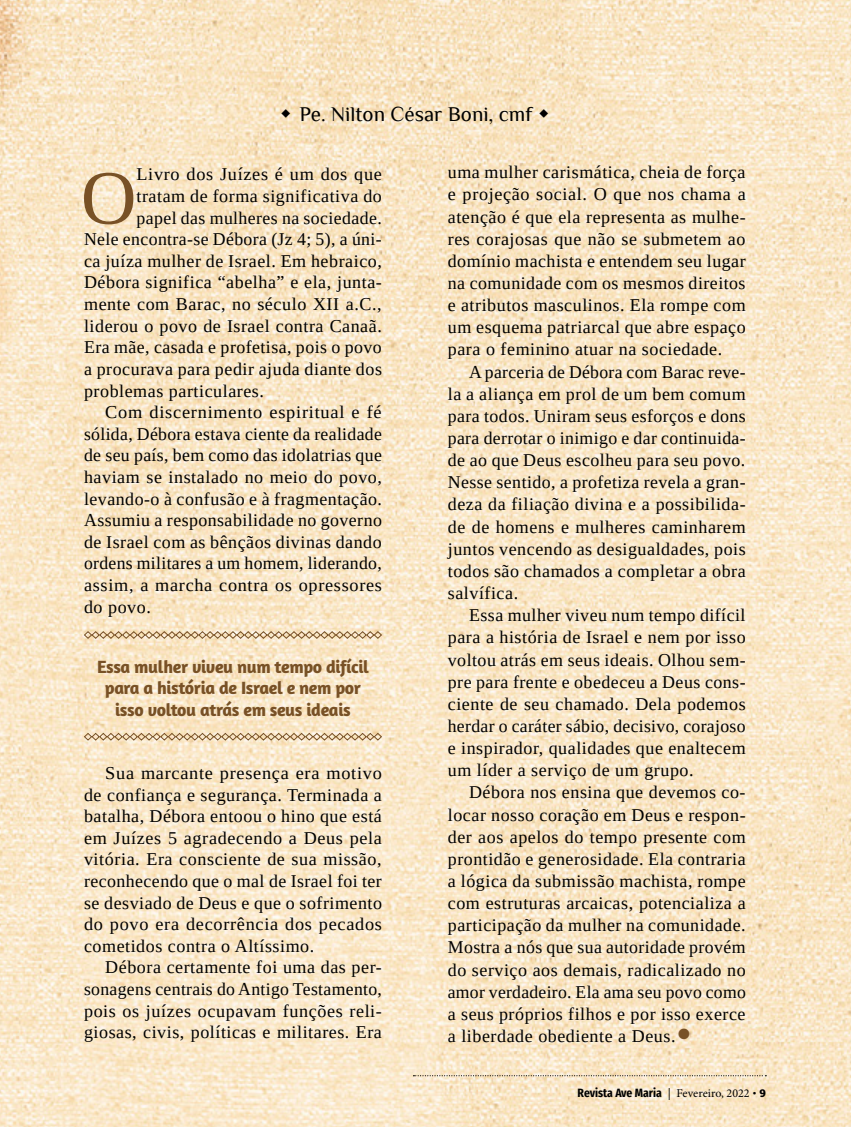
<style>
.page{position:relative;width:851px;height:1127px;background:#fff}
.page>*{position:absolute;margin:0;border:0;box-sizing:border-box;transform-origin:0 0}
.t1{font:76.95px "Tinos";color:#785126}
.t2{font:45px "Tinos";color:#785126}
.t3{font:21px "Philosopher";color:#000}
.t4{font:18px/22.2px "Tinos";letter-spacing:.03em;color:#000;text-align:justify}
.t5{font:700 18px/21.6px "Amaranth";letter-spacing:-.02em;color:#785126;text-align:center}
.t6{font:700 12px "Fira Sans Condensed";color:#000}
.s1{font-family:"Minion Pro";font-weight:400}
.s2{font-family:"Amaranth"}
</style>
<div class="page">
<img style="left:0;top:0;width:850px;height:1127px">
<svg style="left:84px;top:631px;width:298px;height:8px;background:#cfb694"></svg>
<svg style="left:84px;top:732px;width:298px;height:9px;background:#d4bd9b"></svg>
<svg style="left:413px;top:1075px;width:353px;height:1px"></svg>
<svg style="left:281px;top:109px;width:9px;height:9px"></svg>
<svg style="left:539px;top:109px;width:9px;height:9px"></svg>
<p class="t3" style="left:299px;top:103px;width:234px">Pe. Nilton César Boni, cmf</p>
<h1 class="t1" style="left:81px;top:148px;width:57px">O</h1>
<p class="t4" style="left:136px;top:163px;width:247px">Livro dos Juízes é um dos que</p>
<p class="t4" style="left:136px;top:185px;width:247px">tratam de forma significativa do</p>
<p class="t4" style="left:136px;top:206px;width:247px">papel das mulheres na sociedade.</p>
<p class="t4" style="left:84px;top:228px;width:299px">Nele encontra-se Débora (Jz 4; 5), a úni-</p>
<p class="t4" style="left:84px;top:250px;width:299px">ca juíza mulher de Israel. Em hebraico,</p>
<p class="t4" style="left:84px;top:271px;width:299px">Débora significa “abelha” e ela, junta-</p>
<p class="t4" style="left:84px;top:293px;width:299px">mente com Barac, no século XII a.C.,</p>
<p class="t4" style="left:84px;top:314px;width:299px">liderou o povo de Israel contra Canaã.</p>
<p class="t4" style="left:84px;top:336px;width:299px">Era mãe, casada e profetisa, pois o povo</p>
<p class="t4" style="left:84px;top:358px;width:299px">a procurava para pedir ajuda diante dos</p>
<p class="t4" style="left:84px;top:379px;width:181px">problemas particulares.</p>
<p class="t4" style="left:105px;top:401px;width:278px">Com discernimento espiritual e fé</p>
<p class="t4" style="left:84px;top:422px;width:299px">sólida, Débora estava ciente da realidade</p>
<p class="t4" style="left:84px;top:444px;width:299px">de seu país, bem como das idolatrias que</p>
<p class="t4" style="left:84px;top:466px;width:299px">haviam se instalado no meio do povo,</p>
<p class="t4" style="left:84px;top:487px;width:299px">levando-o à confusão e à fragmentação.</p>
<p class="t4" style="left:84px;top:509px;width:299px">Assumiu a responsabilidade no governo</p>
<p class="t4" style="left:84px;top:530px;width:299px">de Israel com as bênçãos divinas dando</p>
<p class="t4" style="left:84px;top:552px;width:299px">ordens militares a um homem, liderando,</p>
<p class="t4" style="left:84px;top:574px;width:299px">assim, a marcha contra os opressores</p>
<p class="t4" style="left:84px;top:595px;width:68px">do povo.</p>
<p class="t5" style="left:97px;top:655px;width:273px">Essa mulher viveu num tempo difícil para a história de Israel e nem por isso voltou atrás em seus ideais</p>
<p class="t4" style="left:84px;top:762px;width:299px;line-height:21.6px;text-indent:21px">Sua marcante presença era motivo de confiança e segurança. Terminada a batalha, Débora entoou o hino que está em Juízes 5 agradecendo a Deus pela vitória. Era consciente de sua missão, reconhecendo que o mal de Israel foi ter se desviado de Deus e que o sofrimento do povo era decorrência dos pecados cometidos contra o Altíssimo.</p>
<p class="t4" style="left:84px;top:956px;width:299px;line-height:21.6px;text-indent:21px">Débora certamente foi uma das per&shy;sonagens centrais do Antigo Testamento, pois os juízes ocupavam funções reli&shy;giosas, civis, políticas e militares. Era</p>
<p class="t4" style="left:448px;top:161px;width:299px">uma mulher carismática, cheia de força e projeção social. O que nos chama a atenção é que ela representa as mulhe&shy;res corajosas que não se submetem ao domínio machista e entendem seu lugar na comunidade com os mesmos direitos e atributos masculinos. Ela rompe com um esquema patriarcal que abre espaço para o feminino atuar na sociedade.</p>
<p class="t4" style="left:448px;top:360px;width:299px;text-indent:21px">A parceria de Débora com Barac reve&shy;la a aliança em prol de um bem comum para todos. Uniram seus esforços e dons para derrotar o inimigo e dar continuida&shy;de ao que Deus escolheu para seu povo.<br>Nesse sentido, a profetiza revela a gran&shy;deza da filiação divina e a possibilida&shy;de de homens e mulheres caminharem juntos vencendo as desigualdades, pois todos são chamados a completar a obra salvífica.</p>
<p class="t4" style="left:448px;top:604px;width:299px;text-indent:21px">Essa mulher viveu num tempo difícil para a história de Israel e nem por isso voltou atrás em seus ideais. Olhou sem&shy;pre para frente e obedeceu a Deus cons&shy;ciente de seu chamado. Dela podemos herdar o caráter sábio, decisivo, corajoso e inspirador, qualidades que enaltecem um líder a serviço de um grupo.</p>
<p class="t4" style="left:448px;top:781px;width:299px;text-indent:21px">Débora nos ensina que devemos co&shy;locar nosso coração em Deus e respon&shy;der aos apelos do tempo presente com prontidão e generosidade. Ela contraria a lógica da submissão machista, rompe com estruturas arcaicas, potencializa a participação da mulher na comunidade.<br>Mostra a nós que sua autoridade provém do serviço aos demais, radicalizado no amor verdadeiro. Ela ama seu povo como a seus próprios filhos e por isso exerce a liberdade obediente a Deus.</p>
<h2 class="t2" style="left:676px;top:1005px;width:17px">•</h2>
<p class="t6" style="left:577px;top:1082px;width:190px">Revista Ave Maria <span class="s1">| Fevereiro, 2022</span> <span class="s2">• 9</span></p>
</div>
